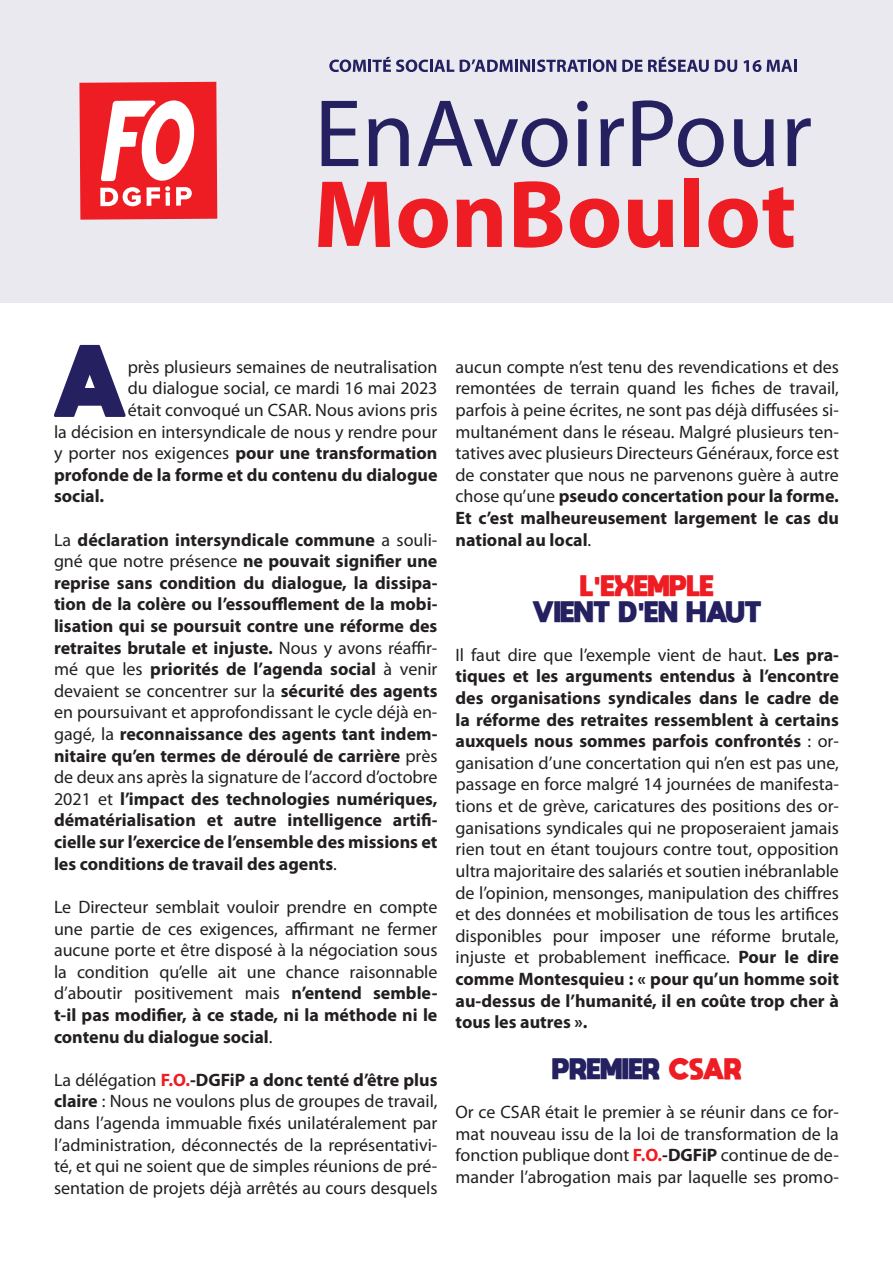
<style>
.page{position:relative;width:893px;height:1263px;background:#fff}
.page>*{position:absolute;margin:0;border:0;box-sizing:border-box;transform-origin:0 0}
.t1{font:800 72px "moon get";color:#252161}
.t2{font:800 21px "moon get";color:#252161}
.t3{font:800 21px "moon get";color:#ee1d23}
.t4{font:18px/21.6px "Myriad Pro";color:#231f20;text-align:justify}
.t5{font:700 18px/21.6px "Myriad Pro";color:#231f20;text-align:justify}
.s1{font-weight:400}
.s2{font-weight:700}
.s3{font-weight:700;color:#ee1d23}
.s4{color:#ee1d23}
</style>
<div class="page">
<div style="left:0;top:0;width:893px;height:302px;background:#e9e9ef"></div>
<svg style="left:322px;top:101px;width:36px;height:65px"></svg>
<svg style="left:369px;top:118px;width:40px;height:48px"></svg>
<svg style="left:418px;top:101px;width:149px;height:66px"></svg>
<svg style="left:577px;top:101px;width:11px;height:65px"></svg>
<svg style="left:600px;top:118px;width:24px;height:48px"></svg>
<svg style="left:633px;top:100px;width:91px;height:67px"></svg>
<svg style="left:734px;top:119px;width:40px;height:48px"></svg>
<svg style="left:787px;top:118px;width:24px;height:48px"></svg>
<svg style="left:318px;top:182px;width:72px;height:65px"></svg>
<svg style="left:398px;top:199px;width:50px;height:49px"></svg>
<svg style="left:457px;top:199px;width:45px;height:48px"></svg>
<svg style="left:514px;top:181px;width:48px;height:67px"></svg>
<svg style="left:570px;top:199px;width:49px;height:49px"></svg>
<svg style="left:628px;top:200px;width:45px;height:48px"></svg>
<div style="left:684px;top:178px;width:15px;height:69px;background:#ee1d23"></div>
<svg style="left:708px;top:187px;width:86px;height:61px"></svg>
<svg style="left:79px;top:82px;width:138px;height:138px;background:#f25c60"></svg>
<svg style="left:329px;top:57px;width:125px;height:15px"></svg>
<svg style="left:460px;top:59px;width:156px;height:13px"></svg>
<svg style="left:622px;top:57px;width:87px;height:15px"></svg>
<svg style="left:715px;top:60px;width:22px;height:12px"></svg>
<svg style="left:744px;top:60px;width:17px;height:12px"></svg>
<svg style="left:767px;top:60px;width:30px;height:12px"></svg>
<p class="t1" style="left:54px;top:336px;width:75px">A</p>
<p class="t4" style="left:128px;top:356px;width:311px">près plusieurs semaines de neutralisation</p>
<p class="t4" style="left:128px;top:377px;width:311px">du dialogue social, ce mardi 16 mai 2023</p>
<p class="t4" style="left:128px;top:399px;width:311px">était convoqué un CSAR. Nous avions pris</p>
<p class="t4" style="left:54px;top:420px;width:385px">la décision en intersyndicale de nous y rendre pour</p>
<p class="t5" style="left:54px;top:442px;width:385px"><span class="s1">y porter nos exigences</span> pour une transformation</p>
<p class="t5" style="left:54px;top:463px;width:385px">profonde de la forme et du contenu du dialogue</p>
<p class="t5" style="left:54px;top:485px;width:52px">social.</p>
<p class="t5" style="left:54px;top:528px;width:385px"><span class="s1">La</span> déclaration intersyndicale commune <span class="s1">a souli&shy;gné que notre présence</span> ne pouvait signifier une reprise sans condition du dialogue, la dissipa&shy;tion de la colère ou l’essoufflement de la mobi&shy;lisation qui se poursuit contre une réforme des retraites brutale et injuste. <span class="s1">Nous y avons réaffir&shy;mé que les</span> priorités de l’agenda social <span class="s1">à venir devaient se concentrer sur la</span> sécurité des agents <span class="s1">en poursuivant et approfondissant le cycle déjà en&shy;gagé, la</span> reconnaissance des agents tant indem&shy;nitaire qu’en termes de déroulé de carrière <span class="s1">près de deux ans après la signature de l’accord d’octobre 2021 et</span> l’impact des technologies numériques, dématérialisation et autre intelligence artifi&shy;cielle sur l’exercice de l’ensemble des missions et les conditions de travail des agents<span class="s1">.</span></p>
<p class="t4" style="left:54px;top:896px;width:385px">Le Directeur semblait vouloir prendre en compte une partie de ces exigences, affirmant ne fermer aucune porte et être disposé à la négociation sous la condition qu’elle ait une chance raisonnable d’aboutir positivement mais <span class="s2">n’entend semble&shy;t-il pas modifier, à ce stade, ni la méthode ni le contenu du dialogue social</span>.</p>
<p class="t4" style="left:54px;top:1068px;width:385px">La délégation <span class="s3">F.O.</span><span class="s2">-DGFiP a donc tenté d’être plus claire</span> : Nous ne voulons plus de groupes de travail, dans l’agenda immuable fixés unilatéralement par l’administration, déconnectés de la représentativi&shy;té, et qui ne soient que de simples réunions de pré&shy;sentation de projets déjà arrêtés au cours desquels</p>
<p class="t4" style="left:455px;top:356px;width:385px">aucun compte n’est tenu des revendications et des remontées de terrain quand les fiches de travail, parfois à peine écrites, ne sont pas déjà diffusées si&shy;multanément dans le réseau. Malgré plusieurs ten&shy;tatives avec plusieurs Directeurs Généraux, force est de constater que nous ne parvenons guère à autre chose qu’une <span class="s2">pseudo concertation pour la forme.<br>Et c’est malheureusement largement le cas du national au local</span>.</p>
<p class="t3" style="left:580px;top:573px;width:135px">L'EXEMPLE</p>
<p class="t2" style="left:533px;top:598px;width:230px">VIENT D'EN HAUT</p>
<p class="t4" style="left:455px;top:644px;width:385px">Il faut dire que l’exemple vient de haut. <span class="s2">Les pra&shy;tiques et les arguments entendus à l’encontre des organisations syndicales dans le cadre de la réforme des retraites ressemblent à certains auxquels nous sommes parfois confrontés</span> : or&shy;ganisation d’une concertation qui n’en est pas une, passage en force malgré 14 journées de manifesta&shy;tions et de grève, caricatures des positions des or&shy;ganisations syndicales qui ne proposeraient jamais rien tout en étant toujours contre tout, opposition ultra majoritaire des salariés et soutien inébranlable de l’opinion, mensonges, manipulation des chiffres et des données et mobilisation de tous les artifices disponibles pour imposer une réforme brutale, injuste et probablement inefficace. <span class="s2">Pour le dire comme Montesquieu : « pour qu’un homme soit au-dessus de l’humanité, il en coûte trop cher à tous les autres ».</span></p>
<p class="t2" style="left:553px;top:1055px;width:191px">PREMIER <span class="s4">CSAR</span></p>
<p class="t4" style="left:455px;top:1101px;width:385px">Or ce CSAR était le premier à se réunir dans ce for&shy;mat nouveau issu de la loi de transformation de la fonction publique dont <span class="s3">F.O.</span><span class="s2">-DGFiP</span> continue de de&shy;mander l’abrogation mais par laquelle ses promo-</p>
</div>
